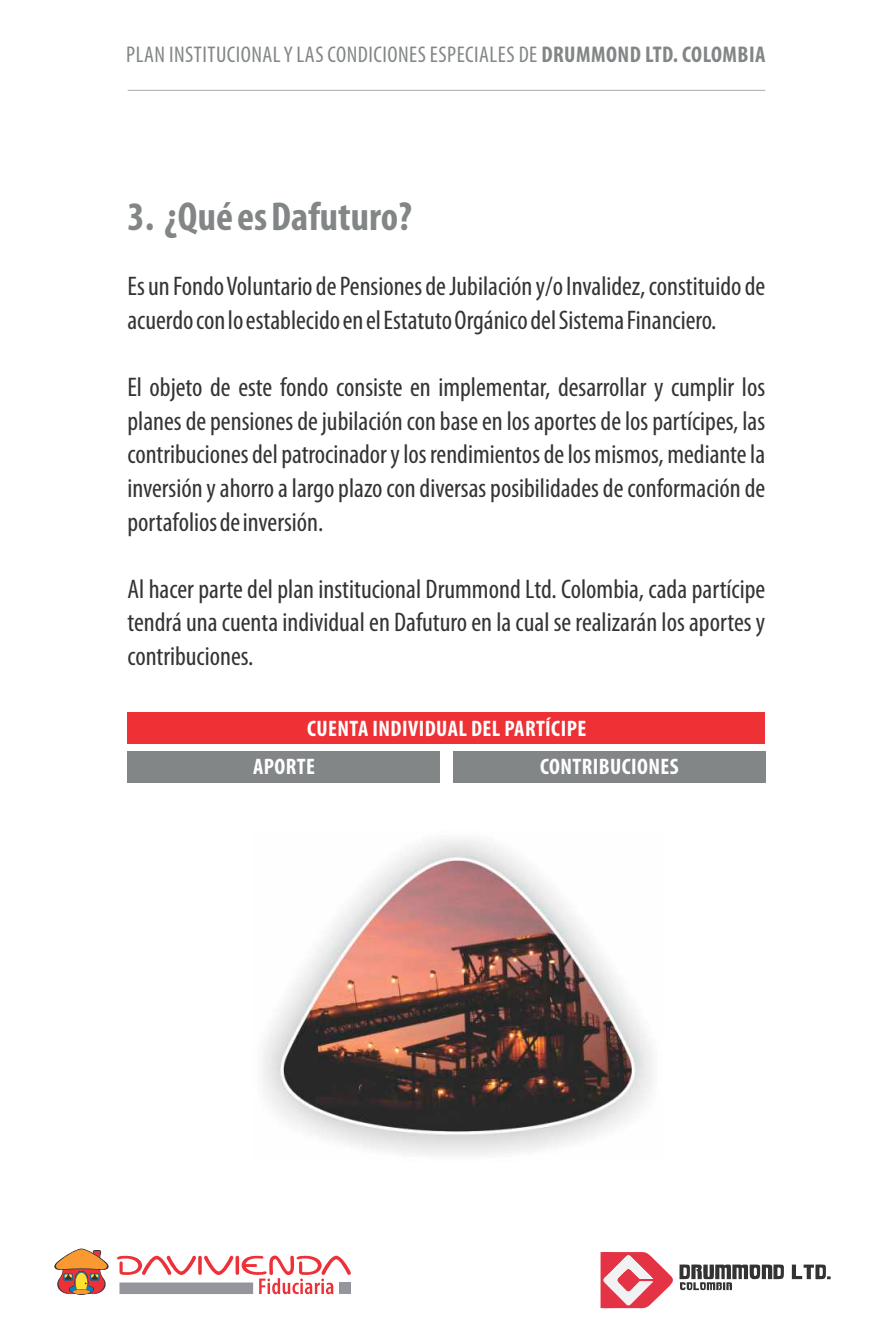
<style>
.page{position:relative;width:893px;height:1340px;background:#fff}
.page>*{position:absolute;margin:0;border:0;box-sizing:border-box;transform-origin:0 0}
.t1{font:700 condensed 40.5px "Myriad Pro";color:#838687}
.t2{font:condensed 27px/33.5px "Myriad Pro";color:#353434;text-align:justify}
.t3{font:condensed 22.72px "Myriad Pro";letter-spacing:.02em;color:#838687}
.t4{font:700 condensed 22.5px/38.2px "Myriad Pro";letter-spacing:.02em;color:#fefefe}
.s1{font-weight:700}
</style>
<div class="page">
<div style="left:127px;top:712px;width:638px;height:32px;background:#ed3135"></div>
<div style="left:127px;top:750px;width:313px;height:32px;background:#838687"></div>
<div style="left:453px;top:750px;width:312px;height:32px;background:#838687"></div>
<hr style="left:128px;top:90px;width:637px;height:1px;background:#a7acad">
<img style="left:263px;top:839px;width:389px;height:316px">
<svg style="left:792px;top:1264px;width:39px;height:15px"></svg>
<svg style="left:600px;top:1252px;width:184px;height:56px"></svg>
<svg style="left:54px;top:1248px;width:297px;height:47px"></svg>
<div style="left:339px;top:1282px;width:12px;height:11px;background:#95969b"></div>
<div style="left:119px;top:1282px;width:134px;height:11px;background:#95969b"></div>
<p class="t3" style="left:126px;top:45px;width:641px">PLAN INSTITUCIONALY LAS CONDICIONES ESPECIALES DE <span class="s1">DRUMMOND LTD. COLOMBIA</span></p>
<h1 class="t1" style="left:127px;top:200px;width:286px">3. ¿Qué es Dafuturo?</h1>
<p class="t2" style="left:127px;top:272px;width:639px">Es un Fondo Voluntario de Pensiones de Jubilación y/o Invalidez, constituido de acuerdo con lo establecido en el Estatuto Orgánico del Sistema Financiero.</p>
<p class="t2" style="left:127px;top:373px;width:639px">El objeto de este fondo consiste en implementar, desarrollar y cumplir los planes de pensiones de jubilación con base en los aportes de los partícipes, las contribuciones del patrocinador y los rendimientos de los mismos, mediante la inversión y ahorro a largo plazo con diversas posibilidades de conformación de portafolios de inversión.</p>
<p class="t2" style="left:127px;top:574px;width:639px">Al hacer parte del plan institucional Drummond Ltd. Colombia, cada partícipe tendrá una cuenta individual en Dafuturo en la cual se realizarán los aportes y contribuciones.</p>
<p class="t4" style="left:253px;top:711px;width:335px;text-indent:54px">CUENTA INDIVIDUAL DEL PARTÍCIPE<br>APORTE</p>
<p class="t4" style="left:540px;top:749px;width:140px">CONTRIBUCIONES</p>
</div>
